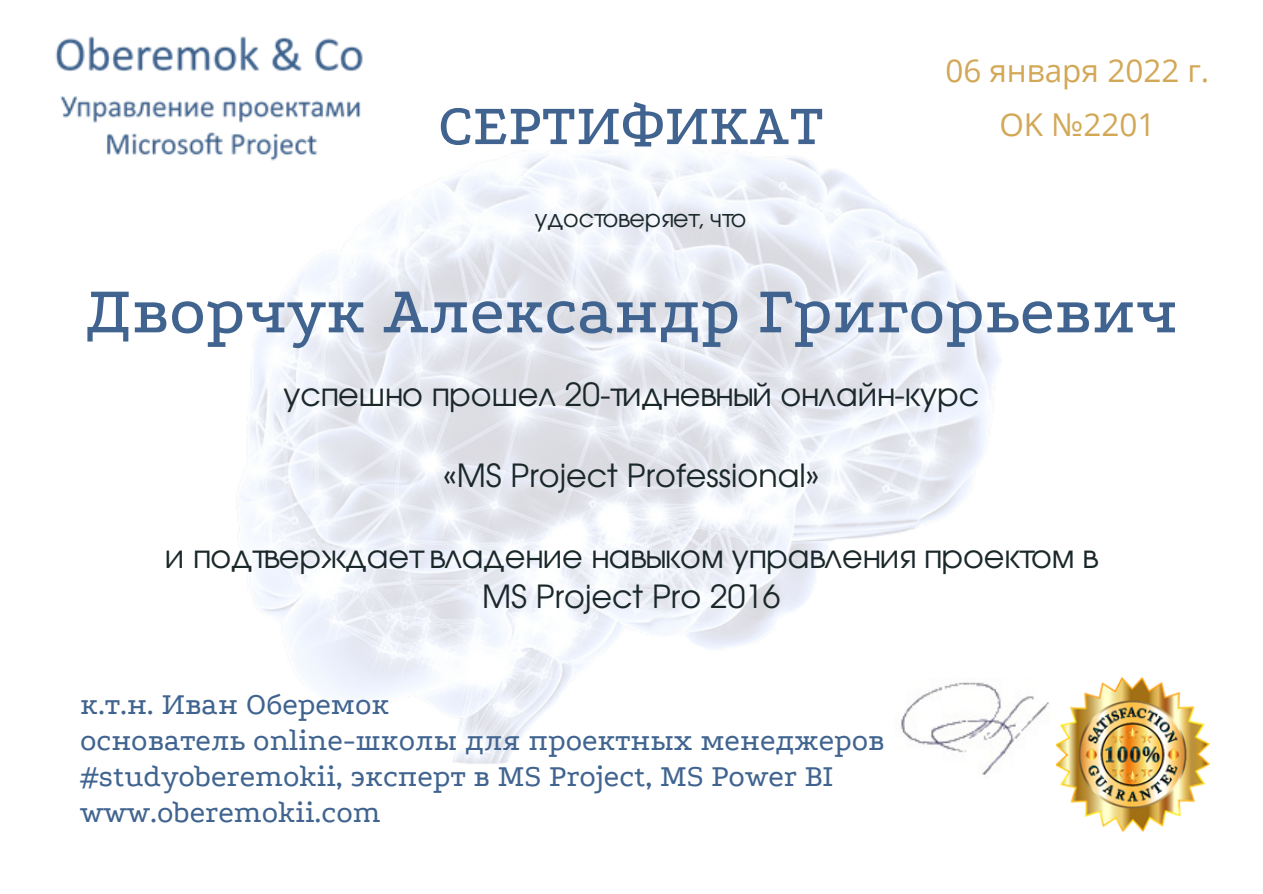
<style>
.page{position:relative;width:1263px;height:894px;background:#fff}
.page>*{position:absolute;margin:0;border:0;box-sizing:border-box;transform-origin:0 0}
.t1{font:500 69px "Podkova";color:#40648f}
.t2{font:500 59.7px "Podkova";color:#40648f}
.t3{font:31.8px/40.5px "Te X Gyre Adventor";color:#1b282a;text-align:center}
.t4{font:31.5px "Podkova";color:#40648f}
.t5{font:31.5px "Open Sans";color:#d2a857}
.t6{font:23.7px "Te X Gyre Adventor";color:#1b282a}
</style>
<div class="page">
<img style="left:241px;top:152px;width:759px;height:612px">
<img style="left:1056px;top:677px;width:154px;height:154px">
<img style="left:55px;top:36px;width:317px;height:134px">
<img style="left:894px;top:677px;width:155px;height:98px">
<p class="t2" style="left:438px;top:93px;width:388px">СЕРТИФИКАТ</p>
<p class="t6" style="left:535px;top:199px;width:213px">удостоверяет, что</p>
<p class="t5" style="left:945px;top:49px;width:265px">06 января 2022 г.</p>
<p class="t5" style="left:999px;top:102px;width:157px">ОK №2201</p>
<p class="t1" style="left:85px;top:273px;width:1095px">Дворчук Александр Григорьевич</p>
<p class="t3" style="left:283px;top:372px;width:697px">успешно прошел 20-тидневный онлайн-курс</p>
<p class="t3" style="left:443px;top:452px;width:377px">«MS Project Professional»</p>
<p class="t3" style="left:165px;top:533px;width:934px">и подтверждает владение навыком управления проектом в<br>MS Project Pro 2016</p>
<p class="t4" style="left:80px;top:686px;width:311px">к.т.н. Иван Оберемок</p>
<p class="t4" style="left:80px;top:722px;width:806px">основатель online-школы для проектных менеджеров</p>
<p class="t4" style="left:80px;top:758px;width:755px">#studyoberemokii, эксперт в MS Project, MS Power BI</p>
<p class="t4" style="left:80px;top:794px;width:302px">www.oberemokii.com</p>
</div>
